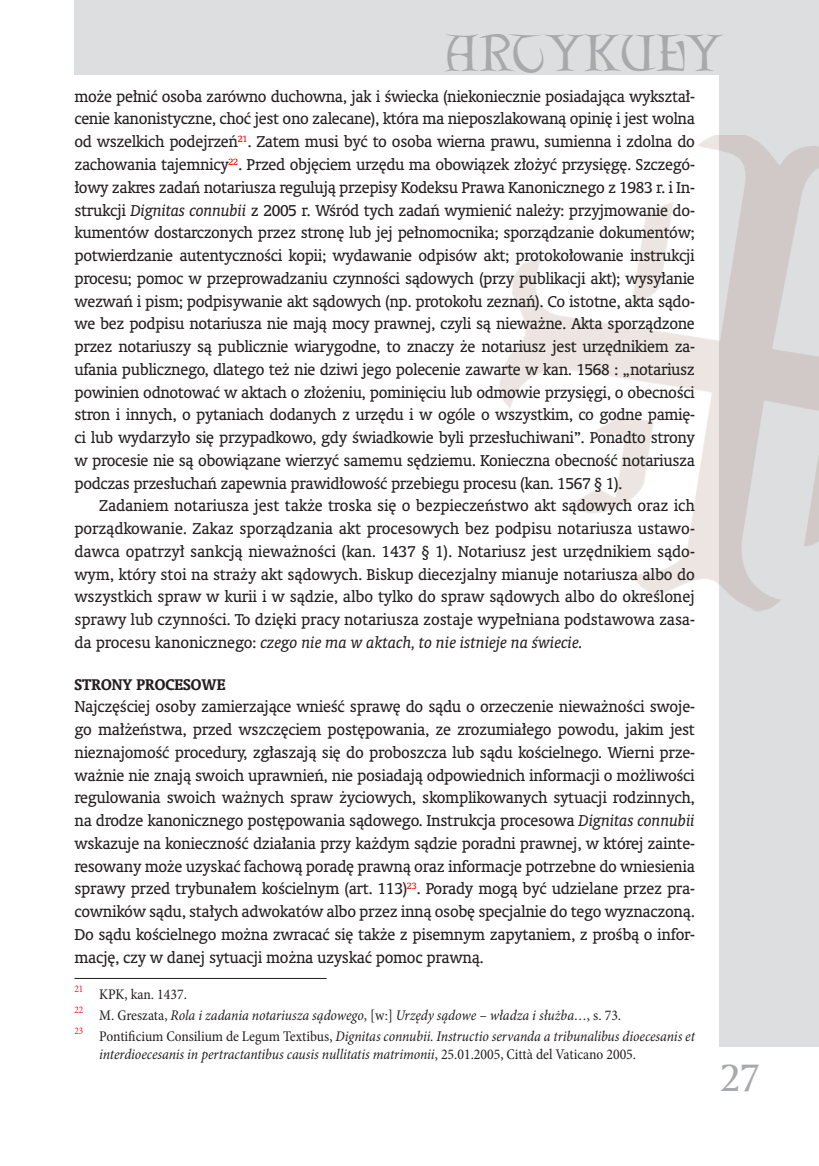
<style>
.page{position:relative;width:819px;height:1166px;background:#fff}
.page>*{position:absolute;margin:0;border:0;box-sizing:border-box;transform-origin:0 0}
.t1{font:46.55px "Lettergical PL";letter-spacing:-.005em;color:#a8a9ad}
.t2{font:36.75px "Amerigo PL";color:#a8a9ad}
.Normalny_PK_1{font:15.75px/22.8px "Oranda PL";letter-spacing:-.02em;color:#231f20;text-align:justify}
.Normalny_PK{font:15.75px/22.8px "Oranda PL";letter-spacing:-.01em;color:#231f20;text-align:justify}
.Normalny_PK_1-2{font:700 15.75px "Oranda PL";color:#231f20}
.przypisy_PK{font:italic condensed 14.88px/17.8px "Minion Pro";letter-spacing:-.005em;color:#231f20}
.przypisy_PK-2{font:condensed 14.88px "Minion Pro";color:#231f20}
.przypisy_PK-3{font:condensed 10.15px "Minion Pro";color:#ee1d23}
.s1{font-style:italic}
.s2{font-style:normal}
</style>
<div class="page">
<div style="left:719px;top:0;width:100px;height:1047px;background:#dddee0"></div>
<div style="left:74px;top:0;width:745px;height:74px;background:#dddee0"></div>
<img style="left:499px;top:135px;width:320px;height:477px">
<hr style="left:74px;top:978px;width:252px;height:1px;background:#231f20">
<h1 class="t1" style="left:445px;top:25px;width:279px">ARTYKUŁY</h1>
<p class="Normalny_PK_1" style="left:74px;top:85px;width:622px">może pełnić osoba zarówno duchowna, jak i świecka (niekoniecznie posiadająca wykształ&shy;cenie kanonistyczne, choć jest ono zalecane), która ma nieposzlakowaną opinię i jest wolna od wszelkich podejrzeń<sup>21</sup>. Zatem musi być to osoba wierna prawu, sumienna i zdolna do zachowania tajemnicy<sup>22</sup>. Przed objęciem urzędu ma obowiązek złożyć przysięgę. Szczegó&shy;łowy zakres zadań notariusza regulują przepisy Kodeksu Prawa Kanonicznego z 1983 r. i In&shy;strukcji <span class="s1">Dignitas connubii</span> z 2005 r. Wśród tych zadań wymienić należy: przyjmowanie do&shy;kumentów dostarczonych przez stronę lub jej pełnomocnika; sporządzanie dokumentów; potwierdzanie autentyczności kopii; wydawanie odpisów akt; protokołowanie instrukcji procesu; pomoc w przeprowadzaniu czynności sądowych (przy publikacji akt); wysyłanie wezwań i pism; podpisywanie akt sądowych (np. protokołu zeznań). Co istotne, akta sądo&shy;we bez podpisu notariusza nie mają mocy prawnej, czyli są nieważne. Akta sporządzone przez notariuszy są publicznie wiarygodne, to znaczy że notariusz jest urzędnikiem za&shy;ufania publicznego, dlatego też nie dziwi jego polecenie zawarte w kan. 1568 : „notariusz powinien odnotować w aktach o złożeniu, pominięciu lub odmowie przysięgi, o obecności stron i innych, o pytaniach dodanych z urzędu i w ogóle o wszystkim, co godne pamię&shy;ci lub wydarzyło się przypadkowo, gdy świadkowie byli przesłuchiwani”. Ponadto strony w procesie nie są obowiązane wierzyć samemu sędziemu. Konieczna obecność notariusza podczas przesłuchań zapewnia prawidłowość przebiegu procesu (kan. 1567 § 1).</p>
<p class="Normalny_PK" style="left:74px;top:494px;width:622px;text-indent:25px">Zadaniem notariusza jest także troska się o bezpieczeństwo akt sądowych oraz ich porządkowanie. Zakaz sporządzania akt procesowych bez podpisu notariusza ustawo&shy;dawca opatrzył sankcją nieważności (kan. 1437 § 1). Notariusz jest urzędnikiem sądo&shy;wym, który stoi na straży akt sądowych. Biskup diecezjalny mianuje notariusza albo do wszystkich spraw w kurii i w sądzie, albo tylko do spraw sądowych albo do określonej sprawy lub czynności. To dzięki pracy notariusza zostaje wypełniana podstawowa zasa&shy;da procesu kanonicznego: <span class="s1">czego nie ma w aktach, to nie istnieje na świecie.</span></p>
<p class="Normalny_PK_1-2" style="left:74px;top:673px;width:152px">STRONY PROCESOWE</p>
<p class="Normalny_PK_1" style="left:74px;top:695px;width:622px">Najczęściej osoby zamierzające wnieść sprawę do sądu o orzeczenie nieważności swoje&shy;go małżeństwa, przed wszczęciem postępowania, ze zrozumiałego powodu, jakim jest nieznajomość procedury, zgłaszają się do proboszcza lub sądu kościelnego. Wierni prze&shy;ważnie nie znają swoich uprawnień, nie posiadają odpowiednich informacji o możliwości regulowania swoich ważnych spraw życiowych, skomplikowanych sytuacji rodzinnych, na drodze kanonicznego postępowania sądowego. Instrukcja procesowa <span class="s1">Dignitas connubii </span>wskazuje na konieczność działania przy każdym sądzie poradni prawnej, w której zainte&shy;resowany może uzyskać fachową poradę prawną oraz informacje potrzebne do wniesienia sprawy przed trybunałem kościelnym (art. 113)<sup>23</sup>. Porady mogą być udzielane przez pra&shy;cowników sądu, stałych adwokatów albo przez inną osobę specjalnie do tego wyznaczoną.<br>Do sądu kościelnego można zwracać się także z pisemnym zapytaniem, z prośbą o infor&shy;mację, czy w danej sytuacji można uzyskać pomoc prawną.</p>
<p class="przypisy_PK-3" style="left:74px;top:982px;width:11px">21</p>
<p class="przypisy_PK-2" style="left:99px;top:985px;width:89px">KPK, kan. 1437.</p>
<p class="przypisy_PK-3" style="left:74px;top:1003px;width:11px">22</p>
<p class="przypisy_PK" style="left:99px;top:1007px;width:523px"><span class="s2">M. Greszata,</span> Rola i zadania notariusza sądowego<span class="s2">, [w:]</span> Urzędy sądowe – władza i służba…<span class="s2">, s. 73.</span></p>
<p class="przypisy_PK-3" style="left:74px;top:1024px;width:11px">23</p>
<p class="przypisy_PK" style="left:99px;top:1028px;width:597px"><span class="s2">Pontificium Consilium de Legum Textibus,</span> Dignitas connubii. Instructio servanda a tribunalibus dioecesanis et interdioecesanis in pertractantibus causis nullitatis matrimonii<span class="s2">, 25.01.2005, Città del Vaticano 2005.</span></p>
<h2 class="t2" style="left:719px;top:1053px;width:42px">27</h2>
</div>
